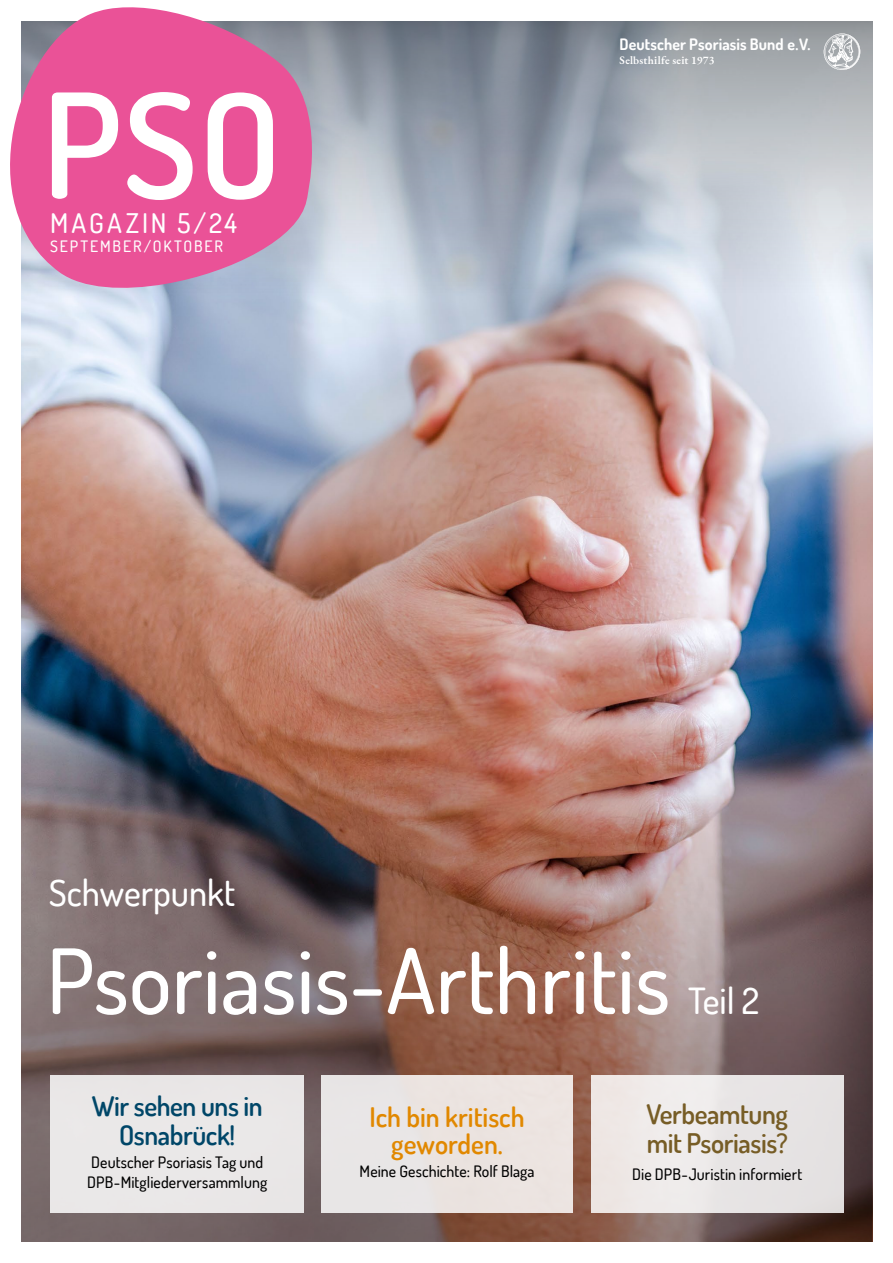
<style>
.page{position:relative;width:893px;height:1263px;background:#fff}
.page>*{position:absolute;margin:0;border:0;box-sizing:border-box;transform-origin:0 0}
.t1{font:600 145.5px "Dosis";color:#fff}
.t2{font:500 90px "Dosis";color:#fff}
.t3{font:500 36px "Dosis";color:#fff}
.t4{font:600 27px/28.5px "Dosis";letter-spacing:-.015em;color:#775d26}
.t5{font:600 27px/28.5px "Dosis";letter-spacing:-.015em;color:#004668;text-align:center}
.t6{font:600 27px/27px "Dosis";color:#e18800;text-align:center}
.t7{font:500 27px "Dosis";letter-spacing:.11em;color:#fff}
.t8{font:500 15.75px/19.5px "Dosis";letter-spacing:.005em;color:#000}
.t9{font:700 15.75px "Dosis";letter-spacing:.005em;color:#fff}
.t10{font:500 15.75px "Dosis";letter-spacing:.12em;color:#fff}
.t11{font:600 11.25px "EB Garamond";letter-spacing:.02em;color:#fff}
</style>
<div class="page">
<img style="left:22px;top:294px;width:850px;height:432px">
<img style="left:21px;top:726px;width:851px;height:516px">
<svg style="left:22px;top:21px;width:850px;height:273px;background:#abb3bd"></svg>
<svg style="left:824px;top:34px;width:36px;height:36px"></svg>
<div style="left:591px;top:1076px;width:252px;height:137px;background:#eae5e4"></div>
<div style="left:50px;top:1076px;width:254px;height:137px;background:#eae8e8"></div>
<div style="left:321px;top:1076px;width:252px;height:137px;background:#eae5e1"></div>
<svg style="left:10px;top:7px;width:320px;height:284px;background:#de6ea5"></svg>
<h1 class="t1" style="left:42px;top:51px;width:241px">PSO</h1>
<h3 class="t7" style="left:50px;top:205px;width:188px">MAGAZIN 5/24</h3>
<p class="t10" style="left:50px;top:236px;width:174px">SEPTEMBER/OKTOBER</p>
<p class="t9" style="left:620px;top:34px;width:192px">Deutscher Psoriasis Bund e.V.</p>
<p class="t11" style="left:620px;top:52px;width:96px">Selbsthilfe seit 1973</p>
<h3 class="t3" style="left:49px;top:869px;width:188px">Schwerpunkt</h3>
<h2 class="t2" style="left:46px;top:922px;width:625px">Psoriasis-Arthritis</h2>
<h3 class="t3" style="left:688px;top:977px;width:72px">Teil 2</h3>
<h3 class="t5" style="left:92px;top:1091px;width:173px">Wir sehen uns in<br>Osnabrück!</h3>
<p class="t8" style="left:87px;top:1152px;width:182px">Deutscher Psoriasis Tag und<br>DPB-Mitgliederversammlung</p>
<h3 class="t6" style="left:369px;top:1102px;width:157px">Ich bin kritisch geworden.</h3>
<p class="t8" style="left:360px;top:1161px;width:176px">Meine Geschichte: Rolf Blaga</p>
<h3 class="t4" style="left:646px;top:1099px;width:143px">Verbeamtung mit Psoriasis?</h3>
<p class="t8" style="left:632px;top:1164px;width:171px">Die DPB-Juristin informiert</p>
</div>
